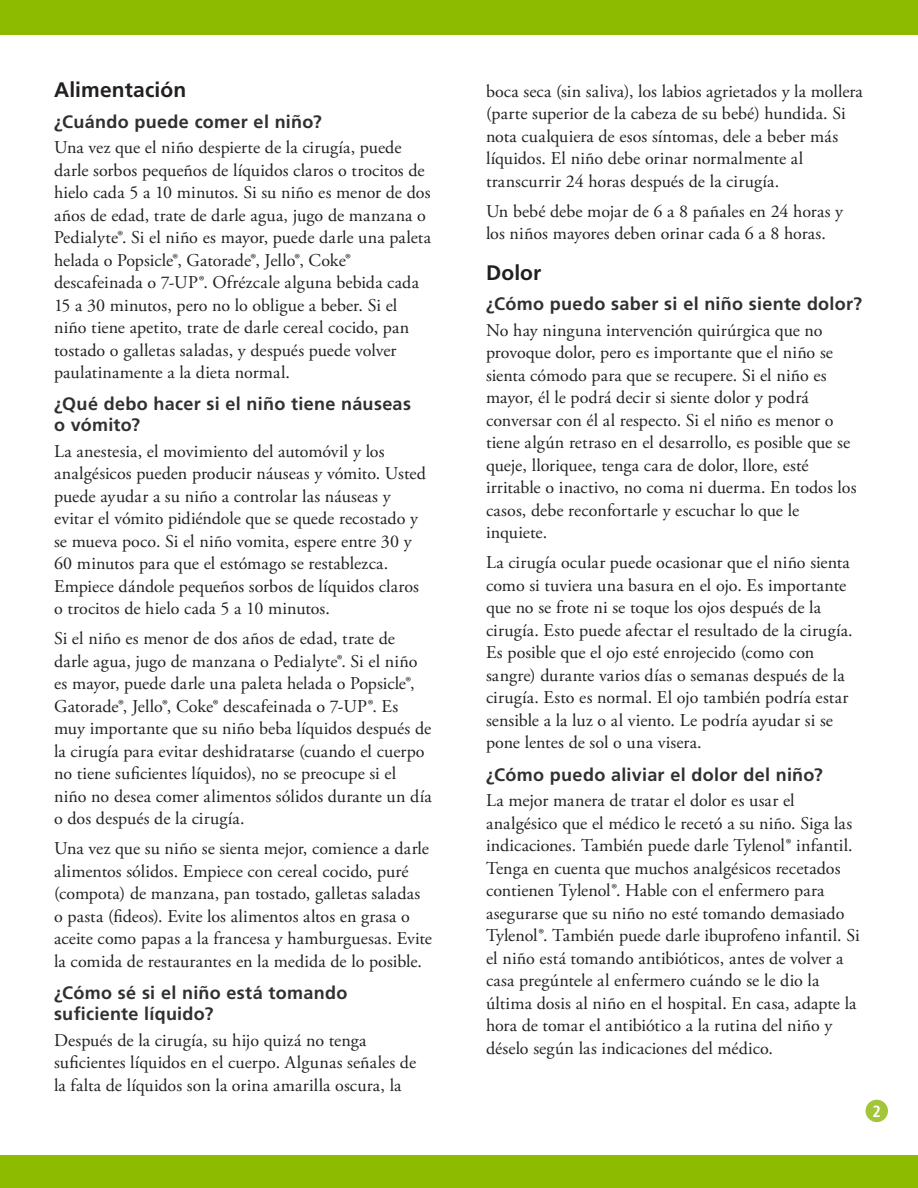
<style>
.page{position:relative;width:918px;height:1188px;background:#fff}
.page>*{position:absolute;margin:0;border:0;box-sizing:border-box;transform-origin:0 0}
.Level_1__h2{font:700 21px "Frutiger LT Std";letter-spacing:.005em;color:#231f20}
.Main__p{font:18px/22.5px "Adobe Garamond Pro";letter-spacing:.005em;color:#231f20}
.Level_2__h3{font:700 18px/21px "Frutiger LT Std";letter-spacing:.02em;color:#312f30}
.Page_number{font:700 condensed 16.2px "Frutiger LT Std";color:#fff}
</style>
<div class="page">
<div style="left:0;top:0;width:918px;height:35px;background:#8dbb00"></div>
<div style="left:866px;top:1100px;width:22px;height:22px;background:#a2c53a;border-radius:50%"></div>
<div style="left:0;top:1156px;width:918px;height:32px;background:#8dbb00"></div>
<p class="Level_1__h2" style="left:54px;top:77px;width:134px">Alimentación</p>
<p class="Level_2__h3" style="left:54px;top:111px;width:269px">¿Cuándo puede comer el niño?</p>
<p class="Main__p" style="left:54px;top:137px;width:378px">Una vez que el niño despierte de la cirugía, puede darle sorbos pequeños de líquidos claros o trocitos de hielo cada 5 a 10 minutos. Si su niño es menor de dos años de edad, trate de darle agua, jugo de manzana o Pedialyte®. Si el niño es mayor, puede darle una paleta helada o Popsicle®, Gatorade®, Jello®, Coke® descafeinada o 7-UP®. Ofrézcale alguna bebida cada 15 a 30 minutos, pero no lo obligue a beber. Si el niño tiene apetito, trate de darle cereal cocido, pan tostado o galletas saladas, y después puede volver paulatinamente a la dieta normal.</p>
<p class="Level_2__h3" style="left:54px;top:394px;width:358px">¿Qué debo hacer si el niño tiene náuseas o vómito?</p>
<p class="Main__p" style="left:54px;top:440px;width:373px">La anestesia, el movimiento del automóvil y los analgésicos pueden producir náuseas y vómito. Usted puede ayudar a su niño a controlar las náuseas y evitar el vómito pidiéndole que se quede recostado y se mueva poco. Si el niño vomita, espere entre 30 y 60 minutos para que el estómago se restablezca.<br>Empiece dándole pequeños sorbos de líquidos claros o trocitos de hielo cada 5 a 10 minutos.</p>
<p class="Main__p" style="left:54px;top:628px;width:379px">Si el niño es menor de dos años de edad, trate de darle agua, jugo de manzana o Pedialyte®. Si el niño es mayor, puede darle una paleta helada o Popsicle®, Gatorade®, Jello®, Coke® descafeinada o 7-UP®. Es muy importante que su niño beba líquidos después de la cirugía para evitar deshidratarse (cuando el cuerpo no tiene suficientes líquidos), no se preocupe si el niño no desea comer alimentos sólidos durante un día o dos después de la cirugía.</p>
<p class="Main__p" style="left:54px;top:838px;width:379px">Una vez que su niño se sienta mejor, comience a darle alimentos sólidos. Empiece con cereal cocido, puré (compota) de manzana, pan tostado, galletas saladas o pasta (fideos). Evite los alimentos altos en grasa o aceite como papas a la francesa y hamburguesas. Evite la comida de restaurantes en la medida de lo posible.</p>
<p class="Level_2__h3" style="left:54px;top:982px;width:295px">¿Cómo sé si el niño está tomando suficiente líquido?</p>
<p class="Main__p" style="left:54px;top:1029px;width:364px">Después de la cirugía, su hijo quizá no tenga suficientes líquidos en el cuerpo. Algunas señales de la falta de líquidos son la orina amarilla oscura, la</p>
<p class="Main__p" style="left:486px;top:80px;width:378px">boca seca (sin saliva), los labios agrietados y la mollera (parte superior de la cabeza de su bebé) hundida. Si nota cualquiera de esos síntomas, dele a beber más líquidos. El niño debe orinar normalmente al transcurrir 24 horas después de la cirugía.</p>
<p class="Main__p" style="left:486px;top:200px;width:359px">Un bebé debe mojar de 6 a 8 pañales en 24 horas y los niños mayores deben orinar cada 6 a 8 horas.</p>
<p class="Level_1__h2" style="left:486px;top:260px;width:57px">Dolor</p>
<p class="Level_2__h3" style="left:486px;top:294px;width:378px">¿Cómo puedo saber si el niño siente dolor?</p>
<p class="Main__p" style="left:486px;top:320px;width:372px">No hay ninguna intervención quirúrgica que no provoque dolor, pero es importante que el niño se sienta cómodo para que se recupere. Si el niño es mayor, él le podrá decir si siente dolor y podrá conversar con él al respecto. Si el niño es menor o tiene algún retraso en el desarrollo, es posible que se queje, lloriquee, tenga cara de dolor, llore, esté irritable o inactivo, no coma ni duerma. En todos los casos, debe reconfortarle y escuchar lo que le inquiete.</p>
<p class="Main__p" style="left:486px;top:552px;width:368px">La cirugía ocular puede ocasionar que el niño sienta como si tuviera una basura en el ojo. Es importante que no se frote ni se toque los ojos después de la cirugía. Esto puede afectar el resultado de la cirugía.<br>Es posible que el ojo esté enrojecido (como con sangre) durante varios días o semanas después de la cirugía. Esto es normal. El ojo también podría estar sensible a la luz o al viento. Le podría ayudar si se pone lentes de sol o una visera.</p>
<p class="Level_2__h3" style="left:486px;top:764px;width:338px">¿Cómo puedo aliviar el dolor del niño?</p>
<p class="Main__p" style="left:486px;top:790px;width:375px">La mejor manera de tratar el dolor es usar el analgésico que el médico le recetó a su niño. Siga las indicaciones. También puede darle Tylenol® infantil.<br>Tenga en cuenta que muchos analgésicos recetados contienen Tylenol®. Hable con el enfermero para asegurarse que su niño no esté tomando demasiado Tylenol®. También puede darle ibuprofeno infantil. Si el niño está tomando antibióticos, antes de volver a casa pregúntele al enfermero cuándo se le dio la última dosis al niño en el hospital. En casa, adapte la hora de tomar el antibiótico a la rutina del niño y déselo según las indicaciones del médico.</p>
<p class="Page_number" style="left:873px;top:1101px;width:10px">2</p>
</div>
